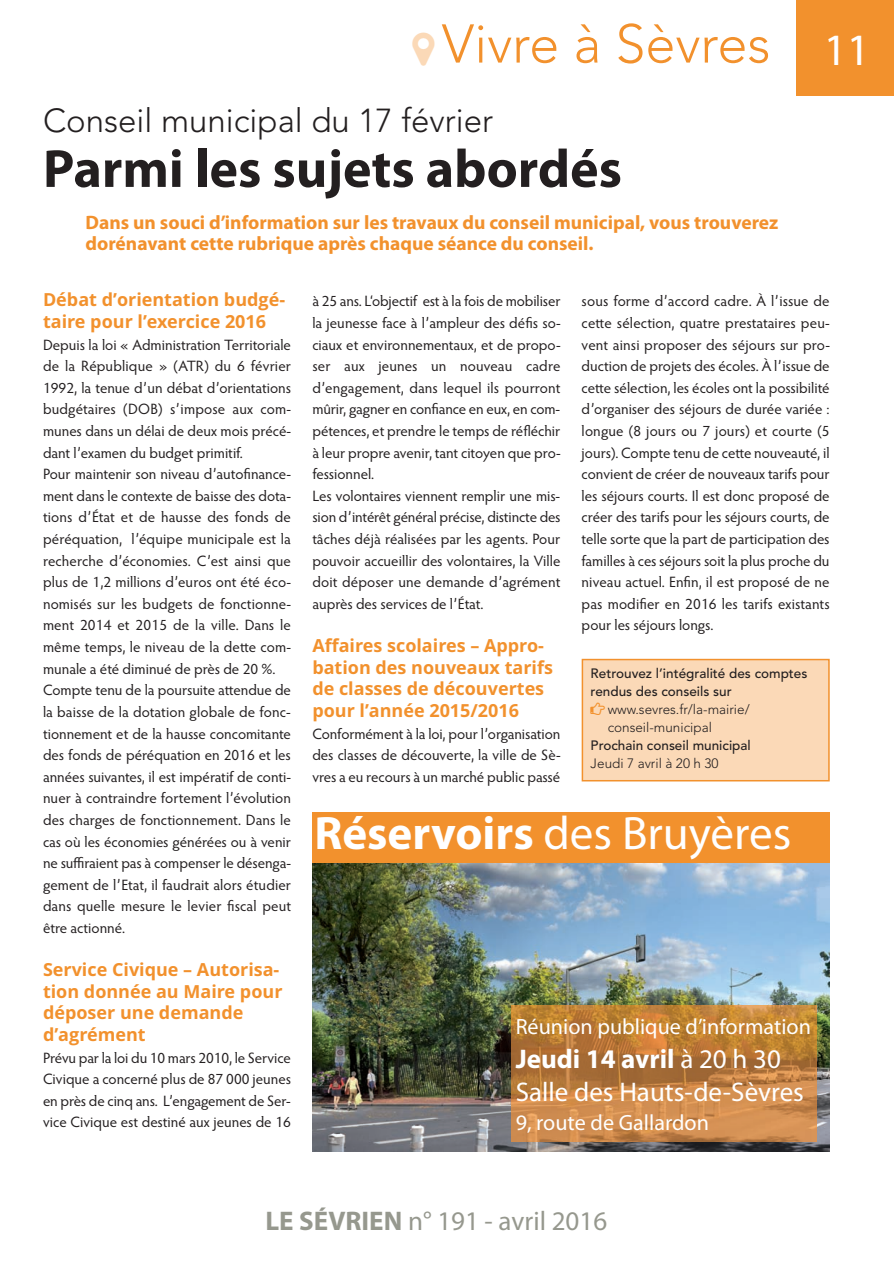
<style>
.page{position:relative;width:894px;height:1264px;background:#fff}
.page>*{position:absolute;margin:0;border:0;box-sizing:border-box;transform-origin:0 0}
.t1{font:700 54px "Myriad Pro";color:#231f20}
.t2{font:300 54px "Avenir LT Std";color:#f2912d}
.t3{font:47.1px "Myriad Pro";color:#fff}
.t4{font:45px "Myriad Pro";color:#fff}
.t5{font:300 33px "Avenir LT Std";color:#231f20}
.t6{font:27px/32.4px "Myriad Pro";color:#fff}
.t7{font:27px "Myriad Pro";color:#96988e}
.t8{font:22.05px "Myriad Pro";color:#fff}
.t9{font:700 19.5px/21px "Myriad Pro";color:#f2912d}
.t10{font:700 18px/21.6px "Open Sans";color:#f2912d}
.t11{font:15px/21.6px "Hypatia Sans Pro";color:#231f20;text-align:justify}
.t12{font:500 13.5px/18px "Avenir LT Std";color:#231f20}
.t13{font:300 13.5px/18px "Avenir LT Std";color:#231f20}
.s1{font-weight:700}
</style>
<div class="page">
<div style="left:797px;top:0;width:97px;height:96px;background:#f2912d"></div>
<div style="left:583px;top:660px;width:245px;height:120px;background:#fbd9b7"></div>
<div style="left:582px;top:659px;width:248px;height:122px;border:2px solid #f2912d"></div>
<img style="left:312px;top:862px;width:518px;height:290px">
<div style="left:312px;top:812px;width:518px;height:50px;background:#f2912d"></div>
<img style="left:512px;top:1005px;width:305px;height:136px">
<h1 class="t2" style="left:442px;top:22px;width:330px">Vivre à Sèvres</h1>
<h3 class="t4" style="left:824px;top:33px;width:48px">11</h3>
<h3 class="t5" style="left:43px;top:107px;width:451px">Conseil municipal du 17 février</h3>
<h1 class="t1" style="left:43px;top:148px;width:580px">Parmi les sujets abordés</h1>
<h3 class="t9" style="left:86px;top:213px;width:694px">Dans un souci d’information sur les travaux du conseil municipal, vous trouverez dorénavant cette rubrique après chaque séance du conseil.</h3>
<p class="t10" style="left:43px;top:289px;width:244px">Débat d’orientation budgé&shy;taire pour l’exercice 2016</p>
<p class="t11" style="left:43px;top:335px;width:250px;text-align:left">Depuis la loi « Administration Territoriale de la République » (ATR) du 6 février 1992, la tenue d’un débat d’orientations budgétaires (DOB) s’impose aux com&shy;munes dans un délai de deux mois précé&shy;dant l’examen du budget primitif.<br>Pour maintenir son niveau d’autofinance&shy;ment dans le contexte de baisse des dota&shy;tions d’État et de hausse des fonds de péréquation, l’équipe municipale est la recherche d’économies. C’est ainsi que plus de 1,2 millions d’euros ont été éco&shy;nomisés sur les budgets de fonctionne&shy;ment 2014 et 2015 de la ville. Dans le même temps, le niveau de la dette com&shy;munale a été diminué de près de 20 %.<br>Compte tenu de la poursuite attendue de la baisse de la dotation globale de fonc&shy;tionnement et de la hausse concomitante des fonds de péréquation en 2016 et les années suivantes, il est impératif de conti&shy;nuer à contraindre fortement l’évolution des charges de fonctionnement. Dans le cas où les économies générées ou à venir ne suffiraient pas à compenser le désenga&shy;gement de l’Etat, il faudrait alors étudier dans quelle mesure le levier fiscal peut être actionné.</p>
<p class="t10" style="left:43px;top:959px;width:241px">Service Civique – Autorisa&shy;tion donnée au Maire pour déposer une demande d’agrément</p>
<p class="t11" style="left:43px;top:1048px;width:250px">Prévu par la loi du 10 mars 2010, le Service Civique a concerné plus de 87 000 jeunes en près de cinq ans. L’engagement de Ser&shy;vice Civique est destiné aux jeunes de 16</p>
<p class="t11" style="left:582px;top:292px;width:250px">sous forme d’accord cadre. À l’issue de cette sélection, quatre prestataires peu&shy;vent ainsi proposer des séjours sur pro&shy;duction de projets des écoles. À l’issue de cette sélection, les écoles ont la possibilité d’organiser des séjours de durée variée : longue (8 jours ou 7 jours) et courte (5 jours). Compte tenu de cette nouveauté, il convient de créer de nouveaux tarifs pour les séjours courts. Il est donc proposé de créer des tarifs pour les séjours courts, de telle sorte que la part de participation des familles à ces séjours soit la plus proche du niveau actuel. Enfin, il est proposé de ne pas modifier en 2016 les tarifs existants pour les séjours longs.</p>
<p class="t12" style="left:591px;top:665px;width:218px">Retrouvez l’intégralité des comptes rendus des conseils sur</p>
<p class="t13" style="left:608px;top:701px;width:144px">www.sevres.fr/la-mairie/ conseil-municipal</p>
<p class="t12" style="left:591px;top:737px;width:162px">Prochain conseil municipal</p>
<p class="t13" style="left:591px;top:755px;width:129px">Jeudi 7 avril à 20 h 30</p>
<p class="t11" style="left:312px;top:292px;width:250px;text-align:left">à 25 ans. L‘objectif est à la fois de mobiliser la jeunesse face à l’ampleur des défis so&shy;ciaux et environnementaux, et de propo&shy;ser aux jeunes un nouveau cadre d’engagement, dans lequel ils pourront mûrir, gagner en confiance en eux, en com&shy;pétences, et prendre le temps de réfléchir à leur propre avenir, tant citoyen que pro&shy;fessionnel.<br>Les volontaires viennent remplir une mis&shy;sion d’intérêt général précise, distincte des tâches déjà réalisées par les agents. Pour pouvoir accueillir des volontaires, la Ville doit déposer une demande d’agrément auprès des services de l’État.</p>
<p class="t10" style="left:312px;top:635px;width:242px">Affaires scolaires – Appro&shy;bation des nouveaux tarifs de classes de découvertes pour l’année 2015/2016</p>
<p class="t11" style="left:312px;top:724px;width:250px">Conformément à la loi, pour l’organisation des classes de découverte, la ville de Sè&shy;vres a eu recours à un marché public passé</p>
<h2 class="t3" style="left:314px;top:816px;width:478px"><span class="s1">Réservoirs</span> des Bruyères</h2>
<h3 class="t8" style="left:516px;top:1018px;width:297px">Réunion publique d’information</h3>
<h3 class="t6" style="left:516px;top:1045px;width:290px"><span class="s1">Jeudi 14 avril</span> à 20 h 30<br>Salle des Hauts-de-Sèvres</h3>
<h3 class="t8" style="left:516px;top:1114px;width:195px">9, route de Gallardon</h3>
<h3 class="t7" style="left:265px;top:1210px;width:343px"><span class="s1">LE SÉVRIEN</span> n° 191 - avril 2016</h3>
</div>
